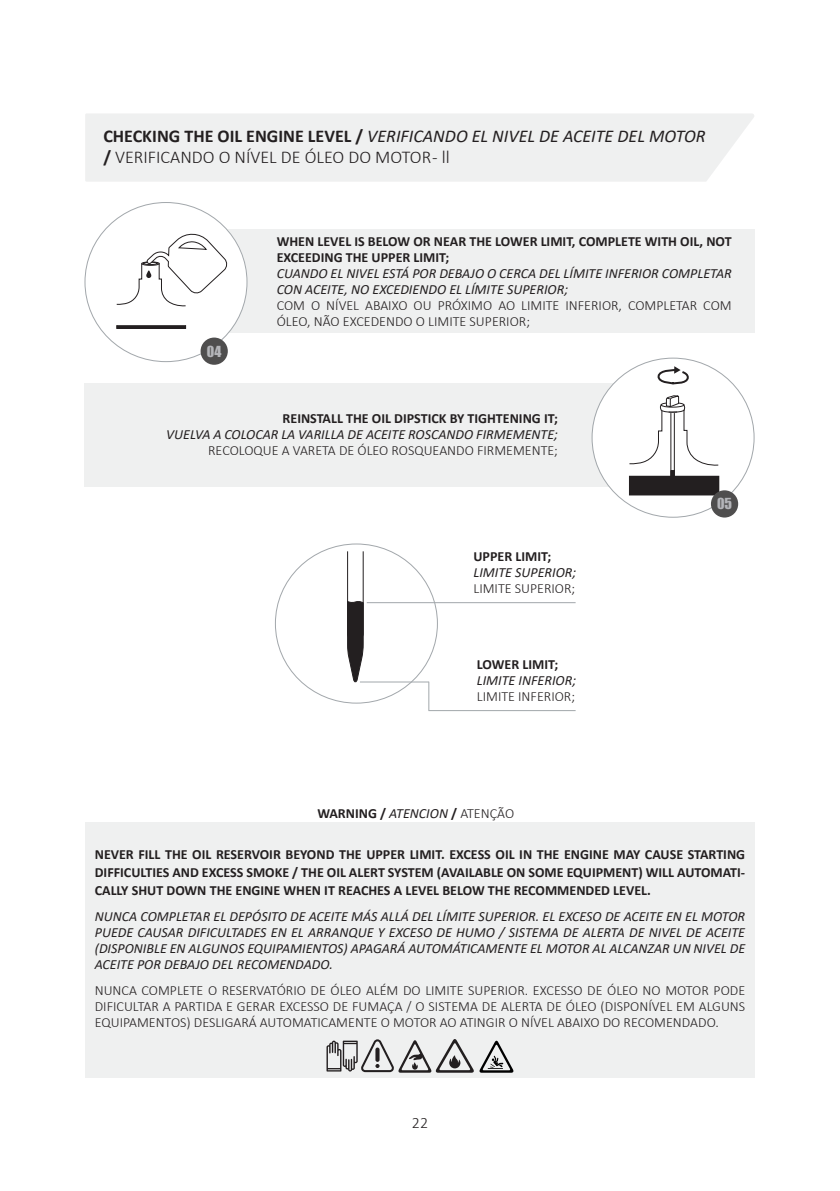
<style>
.page{position:relative;width:840px;height:1191px;background:#fff}
.page>*{position:absolute;margin:0;border:0;box-sizing:border-box;transform-origin:0 0}
.Subtitulo{font:italic 18px/21.6px "Calibri";color:#231f20}
.t1{font:300 16px "Calibri";color:#231f20}
.t2{font:italic 14px/16px "Calibri";color:#231f20;text-align:justify}
.t3{font:300 14px/16px "Calibri";color:#231f20;text-align:justify}
.t4{font:700 14px/18px "Calibri";color:#231f20;text-align:justify}
.t5{font:14px "Impact";color:#b4b5b9}
.s1{font-weight:700;font-style:normal}
.s2{font-weight:300;font-style:normal}
.s3{font-weight:400;font-style:italic}
.s4{font-weight:300}
</style>
<div class="page">
<div style="left:85px;top:114px;width:669px;height:68px;background:#eff0f0"></div>
<div style="left:85px;top:383px;width:600px;height:104px;background:#eff0f0"></div>
<div style="left:592px;top:358px;width:161px;height:159px;background:#fff;border-radius:50%"></div>
<div style="left:165px;top:229px;width:589px;height:104px;background:#eff0f0"></div>
<div style="left:85px;top:202px;width:162px;height:159px;background:#fff;border-radius:50%"></div>
<div style="left:200px;top:337px;width:28px;height:28px;background:#4f4e4e;border-radius:50%"></div>
<div style="left:85px;top:822px;width:669px;height:255px;background:#eff0f0"></div>
<div style="left:116px;top:325px;width:70px;height:3px;border:1px solid #231f20"></div>
<svg style="left:116px;top:233px;width:111px;height:73px"></svg>
<div style="left:629px;top:476px;width:89px;height:19px;background:#231f20"></div>
<svg style="left:629px;top:396px;width:89px;height:80px"></svg>
<div style="left:710px;top:490px;width:27px;height:27px;background:#4f4e4e;border-radius:50%"></div>
<svg style="left:347px;top:551px;width:16px;height:132px"></svg>
<hr style="left:360px;top:681px;width:68px;height:1px;background:#a2a7ab">
<svg style="left:428px;top:681px;width:1px;height:29px"></svg>
<hr style="left:428px;top:710px;width:147px;height:1px;background:#a2a7ab">
<hr style="left:366px;top:602px;width:209px;height:1px;background:#a2a7ab">
<svg style="left:657px;top:366px;width:32px;height:19px"></svg>
<svg style="left:326px;top:1039px;width:147px;height:33px"></svg>
<svg style="left:479px;top:1040px;width:34px;height:32px"></svg>
<p class="Subtitulo" style="left:103px;top:124px;width:603px"><span class="s1">CHECKING THE OIL ENGINE LEVEL /</span> VERIFICANDO EL NIVEL DE ACEITE DEL MOTOR <span class="s1">/</span> <span class="s2">VERIFICANDO O NÍVEL DE ÓLEO DO MOTOR - ll</span></p>
<p class="t5" style="left:207px;top:340px;width:16px">04</p>
<p class="t4" style="left:276px;top:233px;width:456px;line-height:16px">WHEN LEVEL IS BELOW OR NEAR THE LOWER LIMIT, COMPLETE WITH OIL, NOT<br>EXCEEDING THE UPPER LIMIT;</p>
<p class="t2" style="left:276px;top:265px;width:456px">CUANDO EL NIVEL ESTÁ POR DEBAJO O CERCA DEL LÍMITE INFERIOR COMPLETAR<br>CON ACEITE, NO EXCEDIENDO EL LÍMITE SUPERIOR;</p>
<p class="t3" style="left:276px;top:297px;width:456px">COM O NÍVEL ABAIXO OU PRÓXIMO AO LIMITE INFERIOR, COMPLETAR COM<br>ÓLEO, NÃO EXCEDENDO O LIMITE SUPERIOR;</p>
<p class="t4" style="left:282px;top:409px;width:277px">REINSTALL THE OIL DIPSTICK BY TIGHTENING IT;</p>
<p class="t2" style="left:166px;top:426px;width:393px">VUELVA A COLOCAR LA VARILLA DE ACEITE ROSCANDO FIRMEMENTE;</p>
<p class="t3" style="left:208px;top:442px;width:351px">RECOLOQUE A VARETA DE ÓLEO ROSQUEANDO FIRMEMENTE;</p>
<p class="t4" style="left:473px;top:547px;width:79px">UPPER LIMIT;</p>
<p class="t2" style="left:473px;top:564px;width:104px">LIMITE SUPERIOR;</p>
<p class="t3" style="left:473px;top:580px;width:103px">LIMITE SUPERIOR;</p>
<p class="t4" style="left:476px;top:655px;width:83px">LOWER LIMIT;</p>
<p class="t2" style="left:476px;top:672px;width:101px">LIMITE INFERIOR;</p>
<p class="t3" style="left:476px;top:688px;width:100px">LIMITE INFERIOR;</p>
<p class="t4" style="left:317px;top:804px;width:198px">WARNING / <span class="s3">ATENCION</span> / <span class="s4">ATENÇÃO</span></p>
<p class="t5" style="left:716px;top:493px;width:17px">05</p>
<p class="t4" style="left:95px;top:845px;width:651px">NEVER FILL THE OIL RESERVOIR BEYOND THE UPPER LIMIT. EXCESS OIL IN THE ENGINE MAY CAUSE STARTING DIFFICULTIES AND EXCESS SMOKE / THE OIL ALERT SYSTEM (AVAILABLE ON SOME EQUIPMENT) WILL AUTOMATI-CALLY SHUT DOWN THE ENGINE WHEN IT REACHES A LEVEL BELOW THE RECOMMENDED LEVEL.</p>
<p class="t2" style="left:95px;top:908px;width:651px">NUNCA COMPLETAR EL DEPÓSITO DE ACEITE MÁS ALLÁ DEL LÍMITE SUPERIOR. EL EXCESO DE ACEITE EN EL MOTOR PUEDE CAUSAR DIFICULTADES EN EL ARRANQUE Y EXCESO DE HUMO / SISTEMA DE ALERTA DE NIVEL DE ACEITE (DISPONIBLE EN ALGUNOS EQUIPAMIENTOS) APAGARÁ AUTOMÁTICAMENTE EL MOTOR AL ALCANZAR UN NIVEL DE ACEITE POR DEBAJO DEL RECOMENDADO.</p>
<p class="t3" style="left:95px;top:982px;width:651px">NUNCA COMPLETE O RESERVATÓRIO DE ÓLEO ALÉM DO LIMITE SUPERIOR. EXCESSO DE ÓLEO NO MOTOR PODE DIFICULTAR A PARTIDA E GERAR EXCESSO DE FUMAÇA / O SISTEMA DE ALERTA DE ÓLEO (DISPONÍVEL EM ALGUNS EQUIPAMENTOS) DESLIGARÁ AUTOMATICAMENTE O MOTOR AO ATINGIR O NÍVEL ABAIXO DO RECOMENDADO.</p>
<p class="t1" style="left:411px;top:1112px;width:18px">22</p>
</div>
